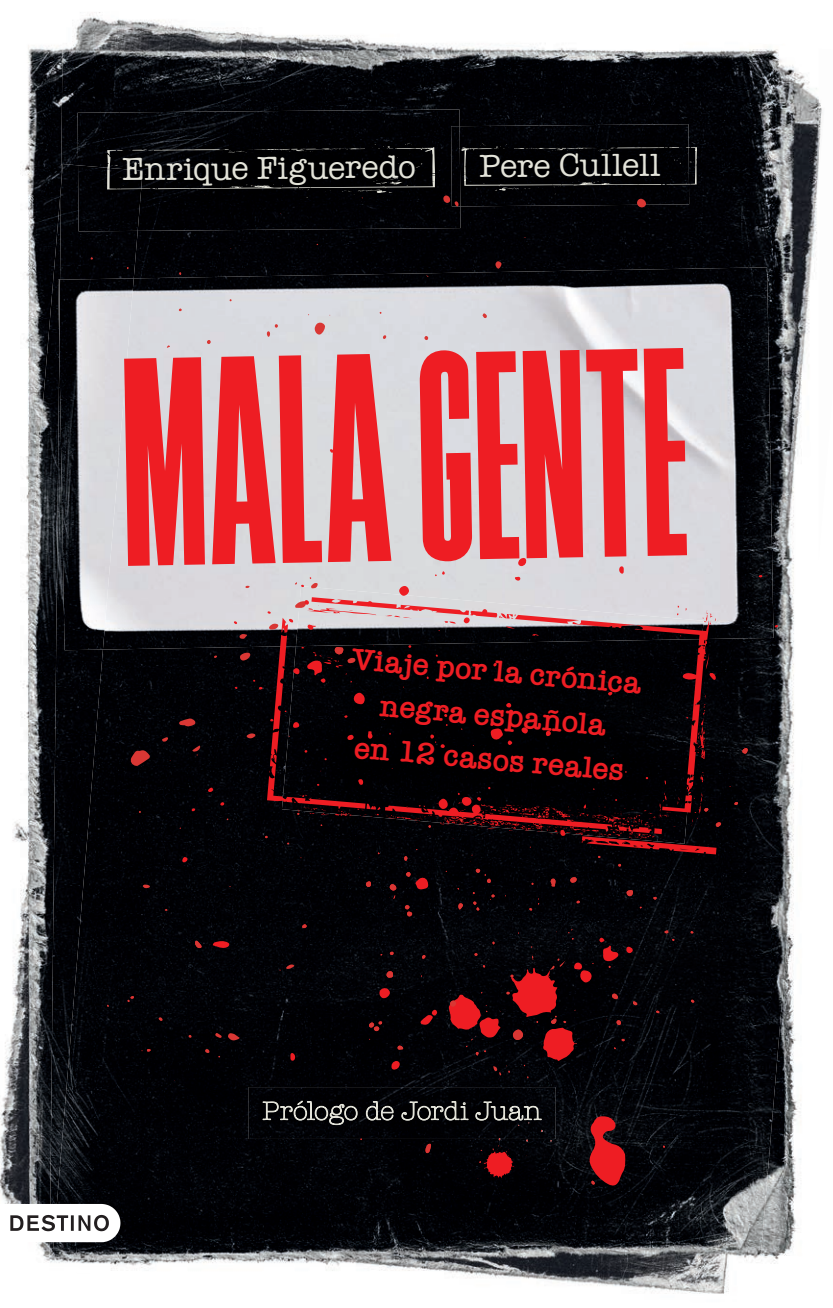
<style>
.page{position:relative;width:833px;height:1308px;background:#fff}
.page>*{position:absolute;margin:0;border:0;box-sizing:border-box;transform-origin:0 0}
.t1{font:310.6px "Bee Four";color:#ee1d23}
.t2{font:32.8px "American Typewriter";color:#e3e3d9}
.t3{font:600 31px/44px "American Typewriter";color:#ee1d23;text-align:center}
.t4{font:300 26.4px "American Typewriter";letter-spacing:-.01em;color:#e3e3d9}
</style>
<div class="page">
<img style="left:818px;top:98px;width:5px;height:80px">
<img style="left:22px;top:46px;width:39px;height:140px">
<img style="left:42px;top:1255px;width:8px;height:7px">
<img style="left:0;top:186px;width:50px;height:1069px">
<img style="left:50px;top:966px;width:348px;height:305px">
<img style="left:398px;top:966px;width:350px;height:328px">
<img style="left:748px;top:49px;width:70px;height:1215px">
<img style="left:138px;top:649px;width:190px;height:317px">
<img style="left:328px;top:854px;width:210px;height:112px">
<img style="left:538px;top:826px;width:211px;height:140px">
<img style="left:716px;top:639px;width:33px;height:187px">
<div style="left:138px;top:196px;width:611px;height:76px;background:#000104"></div>
<img style="left:61px;top:12px;width:58px;height:152px">
<img style="left:399px;top:43px;width:139px;height:81px">
<img style="left:679px;top:49px;width:70px;height:147px">
<img style="left:119px;top:19px;width:280px;height:90px">
<img style="left:538px;top:48px;width:141px;height:76px">
<img style="left:50px;top:164px;width:88px;height:1091px">
<img style="left:77px;top:109px;width:383px;height:122px">
<img style="left:78px;top:165px;width:65px;height:66px">
<svg style="left:379px;top:986px;width:11px;height:12px"></svg>
<svg style="left:386px;top:970px;width:7px;height:7px"></svg>
<svg style="left:368px;top:1020px;width:14px;height:10px"></svg>
<svg style="left:389px;top:951px;width:5px;height:4px"></svg>
<img style="left:58px;top:279px;width:1px;height:70px">
<div style="left:134px;top:331px;width:370px;height:318px;background:#d8dadd"></div>
<img style="left:504px;top:267px;width:269px;height:372px">
<img style="left:129px;top:272px;width:377px;height:59px">
<img style="left:59px;top:278px;width:75px;height:372px">
<div style="left:296px;top:586px;width:407px;height:11px;background:#d9dadd"></div>
<svg style="left:267px;top:597px;width:449px;height:257px;background:#26191c"></svg>
<img style="left:249px;top:1086px;width:306px;height:52px">
<img style="left:459px;top:124px;width:230px;height:19px">
<img style="left:451px;top:126px;width:9px;height:17px">
<svg style="left:213px;top:940px;width:16px;height:8px"></svg>
<svg style="left:461px;top:796px;width:10px;height:10px"></svg>
<svg style="left:390px;top:1060px;width:10px;height:9px"></svg>
<svg style="left:626px;top:946px;width:6px;height:7px"></svg>
<svg style="left:425px;top:1143px;width:6px;height:10px"></svg>
<svg style="left:290px;top:1052px;width:5px;height:8px"></svg>
<svg style="left:626px;top:889px;width:7px;height:7px"></svg>
<svg style="left:550px;top:878px;width:5px;height:8px"></svg>
<svg style="left:195px;top:940px;width:7px;height:8px"></svg>
<svg style="left:570px;top:876px;width:6px;height:6px"></svg>
<svg style="left:366px;top:881px;width:5px;height:5px"></svg>
<svg style="left:611px;top:993px;width:6px;height:6px"></svg>
<svg style="left:560px;top:829px;width:5px;height:7px"></svg>
<svg style="left:741px;top:747px;width:6px;height:7px"></svg>
<svg style="left:420px;top:1009px;width:17px;height:16px"></svg>
<svg style="left:458px;top:903px;width:5px;height:6px"></svg>
<svg style="left:397px;top:1045px;width:6px;height:4px"></svg>
<svg style="left:405px;top:871px;width:23px;height:18px"></svg>
<svg style="left:616px;top:1019px;width:4px;height:5px"></svg>
<svg style="left:715px;top:821px;width:6px;height:5px"></svg>
<svg style="left:404px;top:905px;width:8px;height:11px"></svg>
<svg style="left:704px;top:807px;width:4px;height:4px"></svg>
<svg style="left:437px;top:798px;width:11px;height:18px"></svg>
<svg style="left:302px;top:924px;width:4px;height:4px"></svg>
<svg style="left:404px;top:855px;width:3px;height:5px"></svg>
<svg style="left:632px;top:1001px;width:5px;height:4px"></svg>
<svg style="left:421px;top:954px;width:4px;height:4px"></svg>
<svg style="left:589px;top:1115px;width:36px;height:71px;background:#97161b"></svg>
<svg style="left:690px;top:999px;width:4px;height:3px"></svg>
<svg style="left:734px;top:801px;width:3px;height:4px"></svg>
<svg style="left:576px;top:900px;width:4px;height:3px"></svg>
<svg style="left:583px;top:804px;width:3px;height:4px"></svg>
<svg style="left:477px;top:1137px;width:40px;height:42px;background:#490a0e"></svg>
<svg style="left:473px;top:901px;width:6px;height:9px"></svg>
<svg style="left:655px;top:1010px;width:4px;height:3px"></svg>
<svg style="left:664px;top:930px;width:10px;height:10px"></svg>
<svg style="left:599px;top:937px;width:19px;height:30px"></svg>
<svg style="left:475px;top:868px;width:15px;height:15px"></svg>
<svg style="left:489px;top:894px;width:5px;height:5px"></svg>
<svg style="left:529px;top:898px;width:10px;height:12px"></svg>
<svg style="left:389px;top:883px;width:7px;height:15px"></svg>
<svg style="left:142px;top:1048px;width:9px;height:3px"></svg>
<svg style="left:448px;top:925px;width:145px;height:153px;background:#29070c"></svg>
<svg style="left:314px;top:322px;width:11px;height:13px"></svg>
<svg style="left:495px;top:261px;width:7px;height:8px"></svg>
<svg style="left:442px;top:143px;width:254px;height:63px;background:#070709"></svg>
<svg style="left:482px;top:313px;width:5px;height:5px"></svg>
<svg style="left:424px;top:336px;width:4px;height:4px"></svg>
<svg style="left:207px;top:340px;width:4px;height:4px"></svg>
<svg style="left:382px;top:335px;width:4px;height:4px"></svg>
<svg style="left:267px;top:324px;width:11px;height:13px"></svg>
<svg style="left:107px;top:142px;width:336px;height:55px;background:#08080a"></svg>
<svg style="left:636px;top:199px;width:10px;height:9px"></svg>
<svg style="left:129px;top:750px;width:21px;height:15px"></svg>
<svg style="left:179px;top:718px;width:16px;height:9px"></svg>
<svg style="left:240px;top:652px;width:10px;height:8px"></svg>
<svg style="left:268px;top:623px;width:10px;height:6px"></svg>
<svg style="left:246px;top:733px;width:9px;height:6px"></svg>
<svg style="left:239px;top:634px;width:8px;height:5px"></svg>
<svg style="left:215px;top:1032px;width:25px;height:8px"></svg>
<svg style="left:162px;top:737px;width:6px;height:4px"></svg>
<svg style="left:143px;top:884px;width:7px;height:4px"></svg>
<svg style="left:205px;top:1048px;width:5px;height:4px"></svg>
<svg style="left:158px;top:1017px;width:5px;height:3px"></svg>
<svg style="left:245px;top:585px;width:4px;height:3px"></svg>
<svg style="left:127px;top:995px;width:7px;height:7px"></svg>
<svg style="left:188px;top:1034px;width:4px;height:3px"></svg>
<svg style="left:192px;top:745px;width:8px;height:10px"></svg>
<svg style="left:279px;top:964px;width:15px;height:6px"></svg>
<svg style="left:353px;top:692px;width:12px;height:12px"></svg>
<svg style="left:682px;top:672px;width:16px;height:8px"></svg>
<svg style="left:399px;top:585px;width:10px;height:11px"></svg>
<div style="left:449px;top:807px;width:9px;height:8px;background:#ee1d23;border-radius:50%"></div>
<svg style="left:518px;top:557px;width:9px;height:9px"></svg>
<svg style="left:293px;top:668px;width:6px;height:6px"></svg>
<svg style="left:619px;top:566px;width:4px;height:8px"></svg>
<svg style="left:293px;top:722px;width:6px;height:5px"></svg>
<svg style="left:368px;top:731px;width:4px;height:7px"></svg>
<svg style="left:521px;top:727px;width:6px;height:6px"></svg>
<svg style="left:463px;top:617px;width:6px;height:6px"></svg>
<svg style="left:709px;top:672px;width:6px;height:7px"></svg>
<svg style="left:347px;top:734px;width:6px;height:6px"></svg>
<svg style="left:545px;top:730px;width:5px;height:6px"></svg>
<svg style="left:307px;top:624px;width:6px;height:6px"></svg>
<svg style="left:358px;top:778px;width:5px;height:6px"></svg>
<svg style="left:182px;top:856px;width:6px;height:6px"></svg>
<svg style="left:367px;top:601px;width:5px;height:5px"></svg>
<svg style="left:482px;top:608px;width:5px;height:6px"></svg>
<svg style="left:456px;top:709px;width:5px;height:6px"></svg>
<svg style="left:514px;top:576px;width:6px;height:4px"></svg>
<svg style="left:490px;top:728px;width:22px;height:17px"></svg>
<svg style="left:295px;top:600px;width:14px;height:7px"></svg>
<svg style="left:208px;top:787px;width:5px;height:5px"></svg>
<svg style="left:506px;top:702px;width:7px;height:11px"></svg>
<svg style="left:220px;top:802px;width:4px;height:3px"></svg>
<svg style="left:471px;top:797px;width:10px;height:17px"></svg>
<svg style="left:607px;top:691px;width:5px;height:4px"></svg>
<svg style="left:510px;top:755px;width:4px;height:5px"></svg>
<svg style="left:289px;top:618px;width:4px;height:4px"></svg>
<svg style="left:493px;top:662px;width:4px;height:4px"></svg>
<svg style="left:329px;top:449px;width:4px;height:4px"></svg>
<svg style="left:774px;top:624px;width:4px;height:4px"></svg>
<svg style="left:191px;top:808px;width:4px;height:3px"></svg>
<svg style="left:338px;top:804px;width:3px;height:5px"></svg>
<svg style="left:441px;top:708px;width:6px;height:9px"></svg>
<svg style="left:253px;top:679px;width:10px;height:10px"></svg>
<svg style="left:306px;top:654px;width:19px;height:28px"></svg>
<svg style="left:430px;top:734px;width:14px;height:14px"></svg>
<svg style="left:295px;top:577px;width:23px;height:11px"></svg>
<svg style="left:435px;top:571px;width:10px;height:5px"></svg>
<svg style="left:331px;top:647px;width:24px;height:16px"></svg>
<svg style="left:426px;top:718px;width:5px;height:5px"></svg>
<svg style="left:383px;top:708px;width:10px;height:11px"></svg>
<svg style="left:758px;top:575px;width:9px;height:2px"></svg>
<svg style="left:447px;top:754px;width:3px;height:7px"></svg>
<svg style="left:0;top:1203px;width:120px;height:38px"></svg>
<p class="t2" style="left:122px;top:145px;width:295px;rotate:-1deg">Enrique Figueredo</p>
<p class="t2" style="left:479px;top:142px;width:182px;rotate:-1deg">Pere Cullell</p>
<h1 class="t1" style="left:117px;top:293px;width:570px;rotate:-1deg">MALA GENTE</h1>
<p class="t3" style="left:354px;top:636px;width:291px;rotate:5deg">Viaje por la crónica negra española<br>en 12 casos reales</p>
<p class="t4" style="left:262px;top:1091px;width:280px">Prólogo de Jordi Juan</p>
</div>
